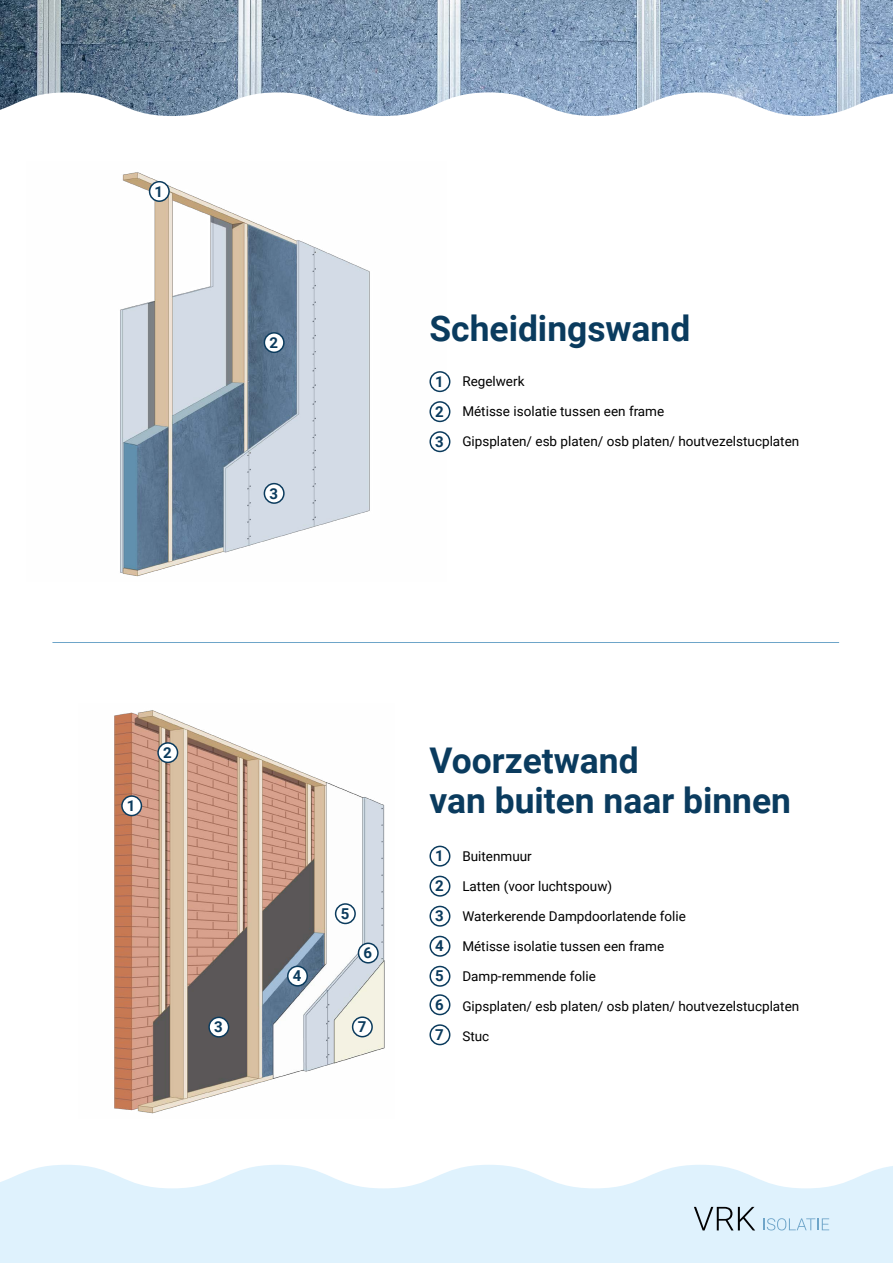
<style>
.page{position:relative;width:893px;height:1263px;background:#fff}
.page>*{position:absolute;margin:0;border:0;box-sizing:border-box;transform-origin:0 0}
.t1{font:700 35.4px/40.5px "Roboto";color:#0a3b5e}
.t2{font:700 15px/30px "Roboto";color:#0b3b5d;text-align:justify}
.t3{font:13.5px "Roboto";color:#000}
</style>
<div class="page">
<img style="left:0;top:0;width:893px;height:85px">
<svg style="left:0;top:85px;width:893px;height:31px"></svg>
<svg style="left:0;top:1165px;width:893px;height:98px;background:#e2f3fd"></svg>
<svg style="left:694px;top:1207px;width:61px;height:23px"></svg>
<svg style="left:763px;top:1218px;width:66px;height:12px"></svg>
<img style="left:120px;top:172px;width:326px;height:405px">
<div style="left:150px;top:182px;width:19px;height:19px;background:#fff;border-radius:50%"></div>
<div style="left:149px;top:181px;width:21px;height:21px;border:2px solid #0b3b5d;border-radius:50%"></div>
<div style="left:264px;top:333px;width:20px;height:19px;background:#fff;border-radius:50%"></div>
<div style="left:264px;top:332px;width:21px;height:21px;border:2px solid #0b3b5d;border-radius:50%"></div>
<div style="left:264px;top:484px;width:20px;height:19px;background:#fff;border-radius:50%"></div>
<div style="left:264px;top:483px;width:21px;height:21px;border:2px solid #0b3b5d;border-radius:50%"></div>
<hr style="left:52px;top:642px;width:787px;height:1px;background:#6ea5c9">
<img style="left:114px;top:710px;width:271px;height:404px">
<div style="left:122px;top:796px;width:19px;height:19px;background:#fff;border-radius:50%"></div>
<div style="left:121px;top:795px;width:21px;height:21px;border:2px solid #0b3b5d;border-radius:50%"></div>
<div style="left:158px;top:743px;width:20px;height:19px;background:#fff;border-radius:50%"></div>
<div style="left:157px;top:742px;width:21px;height:21px;border:2px solid #0b3b5d;border-radius:50%"></div>
<div style="left:209px;top:1017px;width:20px;height:20px;background:#fff;border-radius:50%"></div>
<div style="left:208px;top:1017px;width:21px;height:20px;border:2px solid #0b3b5d;border-radius:50%"></div>
<div style="left:288px;top:966px;width:19px;height:20px;background:#fff;border-radius:50%"></div>
<div style="left:287px;top:965px;width:21px;height:21px;border:2px solid #0b3b5d;border-radius:50%"></div>
<div style="left:336px;top:904px;width:19px;height:19px;background:#fff;border-radius:50%"></div>
<div style="left:335px;top:903px;width:21px;height:21px;border:2px solid #0b3b5d;border-radius:50%"></div>
<div style="left:358px;top:943px;width:20px;height:20px;background:#fff;border-radius:50%"></div>
<div style="left:358px;top:942px;width:21px;height:21px;border:2px solid #0b3b5d;border-radius:50%"></div>
<div style="left:430px;top:372px;width:20px;height:19px;background:#fff;border-radius:50%"></div>
<div style="left:429px;top:371px;width:21px;height:21px;border:2px solid #0b3b5d;border-radius:50%"></div>
<div style="left:430px;top:402px;width:20px;height:19px;background:#fff;border-radius:50%"></div>
<div style="left:429px;top:401px;width:21px;height:21px;border:2px solid #0b3b5d;border-radius:50%"></div>
<div style="left:430px;top:432px;width:20px;height:19px;background:#fff;border-radius:50%"></div>
<div style="left:429px;top:431px;width:21px;height:21px;border:2px solid #0b3b5d;border-radius:50%"></div>
<div style="left:429px;top:846px;width:21px;height:21px;border:2px solid #0b3b5d;border-radius:50%"></div>
<div style="left:429px;top:876px;width:21px;height:21px;border:2px solid #0b3b5d;border-radius:50%"></div>
<div style="left:429px;top:906px;width:21px;height:21px;border:2px solid #0b3b5d;border-radius:50%"></div>
<div style="left:429px;top:936px;width:21px;height:21px;border:2px solid #0b3b5d;border-radius:50%"></div>
<div style="left:429px;top:994px;width:21px;height:21px;border:2px solid #0b3b5d;border-radius:50%"></div>
<div style="left:429px;top:966px;width:21px;height:21px;border:2px solid #0b3b5d;border-radius:50%"></div>
<div style="left:429px;top:1024px;width:21px;height:21px;border:2px solid #0b3b5d;border-radius:50%"></div>
<div style="left:353px;top:1017px;width:19px;height:20px;background:#fff;border-radius:50%"></div>
<div style="left:352px;top:1016px;width:21px;height:21px;border:2px solid #0b3b5d;border-radius:50%"></div>
<p class="t2" style="left:155px;top:176px;width:10px">1</p>
<p class="t2" style="left:269px;top:327px;width:10px">2</p>
<p class="t2" style="left:269px;top:478px;width:10px">3</p>
<h1 class="t1" style="left:429px;top:307px;width:262px">Scheidingswand</h1>
<p class="t3" style="left:462px;top:372px;width:64px">Regelwerk</p>
<p class="t3" style="left:462px;top:402px;width:203px">Métisse isolatie tussen een frame</p>
<p class="t3" style="left:462px;top:432px;width:338px">Gipsplaten/ esb platen/ osb platen/ houtvezelstucplaten</p>
<p class="t2" style="left:435px;top:366px;width:10px">1<br>2<br>3</p>
<p class="t2" style="left:127px;top:790px;width:10px">1</p>
<p class="t2" style="left:163px;top:737px;width:10px">2</p>
<p class="t2" style="left:214px;top:1011px;width:10px">3</p>
<p class="t2" style="left:293px;top:960px;width:10px">4</p>
<p class="t2" style="left:341px;top:898px;width:10px">5</p>
<p class="t2" style="left:363px;top:937px;width:10px">6</p>
<p class="t2" style="left:358px;top:1011px;width:10px">7</p>
<h1 class="t1" style="left:429px;top:739px;width:363px">Voorzetwand<br>van buiten naar binnen</h1>
<p class="t3" style="left:462px;top:846px;width:71px">Buitenmuur</p>
<p class="t3" style="left:462px;top:876px;width:151px">Latten (voor luchtspouw)</p>
<p class="t3" style="left:462px;top:906px;width:225px">Waterkerende Dampdoorlatende folie</p>
<p class="t3" style="left:462px;top:936px;width:203px">Métisse isolatie tussen een frame</p>
<p class="t3" style="left:462px;top:966px;width:135px">Damp-remmende folie</p>
<p class="t3" style="left:462px;top:996px;width:338px">Gipsplaten/ esb platen/ osb platen/ houtvezelstucplaten</p>
<p class="t3" style="left:462px;top:1026px;width:28px">Stuc</p>
<p class="t2" style="left:435px;top:840px;width:10px">1<br>2<br>3<br>4</p>
<p class="t2" style="left:435px;top:960px;width:10px">5</p>
<p class="t2" style="left:435px;top:989px;width:10px">6</p>
<p class="t2" style="left:435px;top:1019px;width:10px">7</p>
</div>
